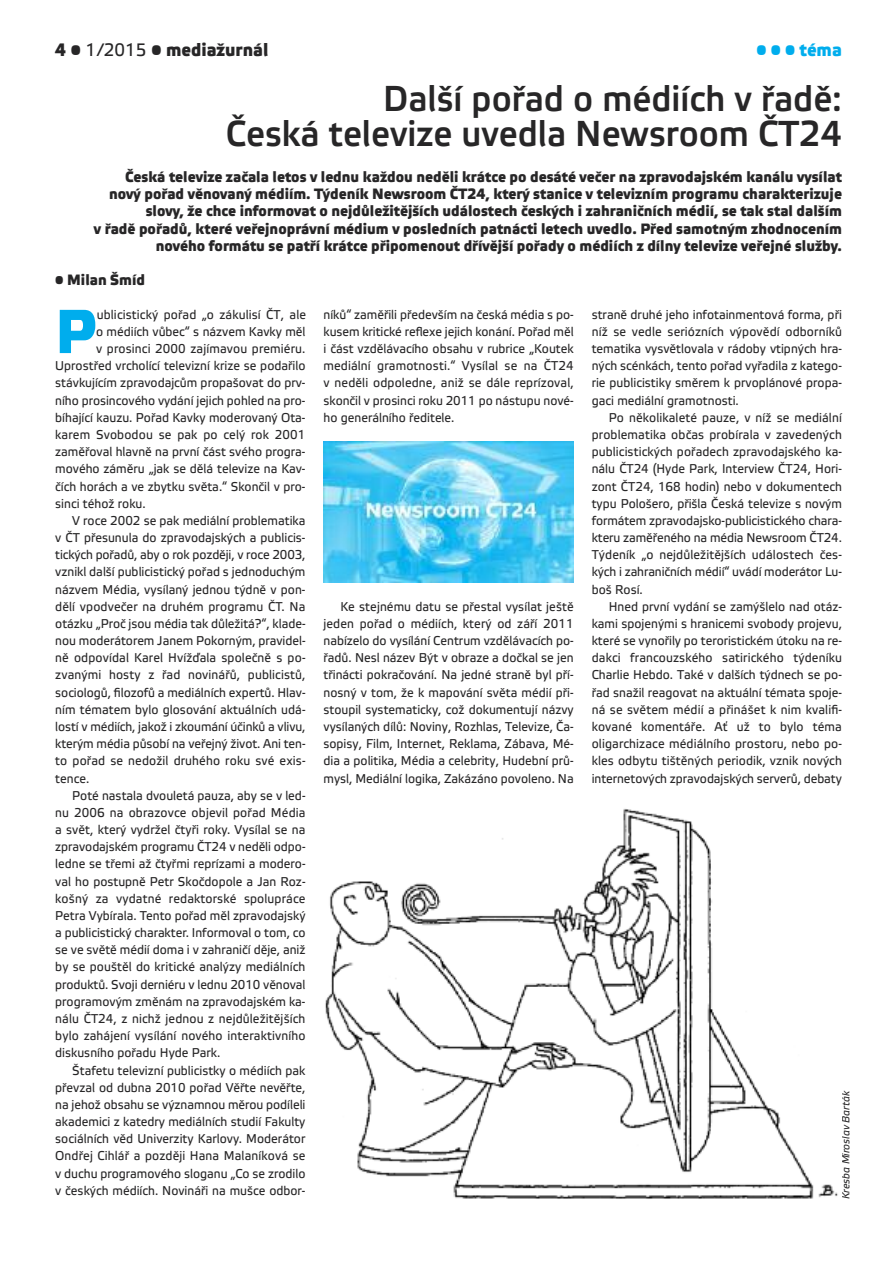
<style>
.page{position:relative;width:893px;height:1263px;background:#fff}
.page>*{position:absolute;margin:0;border:0;box-sizing:border-box;transform-origin:0 0}
.t1{font:500 61.95px "Etelka";color:#00aded;scale:.95 1}
.t2{font:500 36px/34.3px "Etelka";color:#272627;text-align:right;scale:.95 1}
.t3{font:500 18px "Etelka";color:#272627;scale:.95 1}
.t4{font:500 18px "Etelka";color:#00aded;scale:.95 1}
.t5{font:500 15px/17.1px "Etelka";color:#272627;text-align:right;scale:.95 1}
.t6{font:12.75px/17.2px "Etelka Text";color:#272627;text-align:justify;scale:.95 1}
.t7{font:italic 10.5px "Etelka Text";color:#272627;scale:.95 1}
.s1{font-family:"Etelka Text";font-weight:400}
</style>
<div class="page">
<img style="left:324px;top:442px;width:249px;height:140px">
<img style="left:325px;top:809px;width:513px;height:390px">
<h3 class="t3" style="left:55px;top:43px;width:226px">4 • <span class="s1">1/2015</span> • mediažurnál</h3>
<h3 class="t4" style="left:756px;top:43px;width:91px">• • • téma</h3>
<h2 class="t2" style="left:226px;top:85px;width:650px">Další pořad o médiích v řadě:<br>Česká televize uvedla Newsroom ČT24</h2>
<p class="t5" style="left:94px;top:170px;width:789px">Česká televize začala letos v lednu každou neděli krátce po desáté večer na zpravodajském kanálu vysílat nový pořad věnovaný médiím. Týdeník Newsroom ČT24, který stanice v televizním programu charakterizuje slovy, že chce informovat o nejdůležitějších událostech českých i zahraničních médií, se tak stal dalším<br>v řadě pořadů, které veřejnoprávní médium v posledních patnácti letech uvedlo. Před samotným zhodnocením nového formátu se patří krátce připomenout dřívější pořady o médiích z dílny televize veřejné služby.</p>
<p class="t5" style="left:55px;top:273px;width:96px">• Milan Šmíd</p>
<h1 class="t1" style="left:55px;top:310px;width:45px">P</h1>
<p class="t6" style="left:97px;top:307px;width:222px">ublicistický pořad „o zákulisí ČT, ale</p>
<p class="t6" style="left:323px;top:307px;width:265px">níků“ zaměřili především na česká média s po&shy;kusem kritické reflexe jejich konání. Pořad měl i část vzdělávacího obsahu v rubrice „Koutek mediální gramotnosti.“ Vysílal se na ČT24 v neděli odpoledne, aniž se dále reprízoval, skončil v prosinci roku 2011 po nástupu nové&shy;ho generálního ředitele.</p>
<p class="t6" style="left:592px;top:307px;width:265px">straně druhé jeho infotainmentová forma, při níž se vedle seriózních výpovědí odborníků tematika vysvětlovala v rádoby vtipných hra&shy;ných scénkách, tento pořad vyřadila z katego&shy;rie publicistiky směrem k prvoplánové propa&shy;gaci mediální gramotnosti.</p>
<p class="t6" style="left:592px;top:410px;width:265px;text-indent:17px">Po několikaleté pauze, v níž se mediální problematika občas probírala v zavedených publicistických pořadech zpravodajského ka&shy;nálu ČT24 (Hyde Park, Interview ČT24, Hori&shy;zont ČT24, 168 hodin) nebo v dokumentech typu Pološero, přišla Česká televize s novým formátem zpravodajsko-publicistického chara&shy;kteru zaměřeného na média Newsroom ČT24.<br>Týdeník „o nejdůležitějších událostech čes&shy;kých i zahraničních médií“ uvádí moderátor Lu&shy;boš Rosí.</p>
<p class="t6" style="left:592px;top:599px;width:265px;text-indent:17px">Hned první vydání se zamýšlelo nad otáz&shy;kami spojenými s hranicemi svobody projevu, které se vynořily po teroristickém útoku na re&shy;dakci francouzského satirického týdeníku Charlie Hebdo. Také v dalších týdnech se po&shy;řad snažil reagovat na aktuální témata spoje&shy;ná se světem médií a přinášet k nim kvalifi&shy;kované komentáře. Ať už to bylo téma oligarchizace médiálního prostoru, nebo po&shy;kles odbytu tištěných periodik, vznik nových internetových zpravodajských serverů, debaty</p>
<p class="t6" style="left:96px;top:324px;width:222px">o médiích vůbec“ s názvem Kavky měl</p>
<p class="t6" style="left:96px;top:341px;width:222px">v prosinci 2000 zajímavou premiéru.</p>
<p class="t6" style="left:55px;top:358px;width:265px">Uprostřed vrcholící televizní krize se podařilo</p>
<p class="t6" style="left:55px;top:376px;width:265px">stávkujícím zpravodajcům propašovat do prv-</p>
<p class="t6" style="left:55px;top:393px;width:265px">ního prosincového vydání jejich pohled na pro-</p>
<p class="t6" style="left:55px;top:410px;width:265px">bíhající kauzu. Pořad Kavky moderovaný Ota-</p>
<p class="t6" style="left:55px;top:427px;width:265px">karem Svobodou se pak po celý rok 2001</p>
<p class="t6" style="left:55px;top:444px;width:265px">zaměřoval hlavně na první část svého progra-</p>
<p class="t6" style="left:55px;top:461px;width:265px">mového záměru „jak se dělá televize na Kav-</p>
<p class="t6" style="left:55px;top:479px;width:265px">čích horách a ve zbytku světa.“ Skončil v pro-</p>
<p class="t6" style="left:55px;top:496px;width:97px">sinci téhož roku.</p>
<p class="t6" style="left:72px;top:513px;width:247px">V roce 2002 se pak mediální problematika</p>
<p class="t6" style="left:55px;top:530px;width:265px">v ČT přesunula do zpravodajských a publicis-</p>
<p class="t6" style="left:55px;top:547px;width:265px">tických pořadů, aby o rok později, v roce 2003,</p>
<p class="t6" style="left:55px;top:564px;width:265px">vznikl další publicistický pořad s jednoduchým</p>
<p class="t6" style="left:55px;top:582px;width:265px">názvem Média, vysílaný jednou týdně v pon-</p>
<p class="t6" style="left:55px;top:599px;width:265px">dělí vpodvečer na druhém programu ČT. Na</p>
<p class="t6" style="left:55px;top:616px;width:265px">otázku „Proč jsou média tak důležitá?“, klade-</p>
<p class="t6" style="left:55px;top:633px;width:265px">nou moderátorem Janem Pokorným, pravidel-</p>
<p class="t6" style="left:55px;top:650px;width:265px">ně odpovídal Karel Hvížďala společně s po-</p>
<p class="t6" style="left:55px;top:668px;width:265px">zvanými hosty z řad novinářů, publicistů,</p>
<p class="t6" style="left:55px;top:685px;width:265px">sociologů, filozofů a mediálních expertů. Hlav-</p>
<p class="t6" style="left:55px;top:702px;width:265px">ním tématem bylo glosování aktuálních udá-</p>
<p class="t6" style="left:55px;top:719px;width:265px">lostí v médiích, jakož i zkoumání účinků a vlivu,</p>
<p class="t6" style="left:55px;top:736px;width:265px">kterým média působí na veřejný život. Ani ten-</p>
<p class="t6" style="left:55px;top:753px;width:265px">to pořad se nedožil druhého roku své exis-</p>
<p class="t6" style="left:55px;top:771px;width:37px">tence.</p>
<p class="t6" style="left:72px;top:788px;width:247px">Poté nastala dvouletá pauza, aby se v led-</p>
<p class="t6" style="left:55px;top:805px;width:265px">nu 2006 na obrazovce objevil pořad Média</p>
<p class="t6" style="left:55px;top:822px;width:265px">a svět, který vydržel čtyři roky. Vysílal se na</p>
<p class="t6" style="left:55px;top:839px;width:265px">zpravodajském programu ČT24 v neděli odpo-</p>
<p class="t6" style="left:55px;top:856px;width:265px">ledne se třemi až čtyřmi reprízami a modero-</p>
<p class="t6" style="left:55px;top:874px;width:265px">val ho postupně Petr Skočdopole a Jan Roz-</p>
<p class="t6" style="left:55px;top:891px;width:265px">košný za vydatné redaktorské spolupráce</p>
<p class="t6" style="left:55px;top:908px;width:265px">Petra Vybírala. Tento pořad měl zpravodajský</p>
<p class="t6" style="left:55px;top:925px;width:265px">a publicistický charakter. Informoval o tom, co</p>
<p class="t6" style="left:55px;top:942px;width:265px">se ve světě médií doma i v zahraničí děje, aniž</p>
<p class="t6" style="left:55px;top:959px;width:265px">by se pouštěl do kritické analýzy mediálních</p>
<p class="t6" style="left:55px;top:977px;width:265px">produktů. Svoji derniéru v lednu 2010 věnoval</p>
<p class="t6" style="left:55px;top:994px;width:265px">programovým změnám na zpravodajském ka-</p>
<p class="t6" style="left:55px;top:1011px;width:265px">nálu ČT24, z nichž jednou z nejdůležitějších</p>
<p class="t6" style="left:55px;top:1028px;width:265px">bylo zahájení vysílání nového interaktivního</p>
<p class="t6" style="left:55px;top:1045px;width:175px">diskusního pořadu Hyde Park.</p>
<p class="t6" style="left:72px;top:1063px;width:247px">Štafetu televizní publicistky o médiích pak</p>
<p class="t6" style="left:55px;top:1080px;width:265px">převzal od dubna 2010 pořad Věřte nevěřte,</p>
<p class="t6" style="left:55px;top:1097px;width:265px">na jehož obsahu se významnou měrou podíleli</p>
<p class="t6" style="left:55px;top:1114px;width:265px">akademici z katedry mediálních studií Fakulty</p>
<p class="t6" style="left:55px;top:1131px;width:265px">sociálních věd Univerzity Karlovy. Moderátor</p>
<p class="t6" style="left:55px;top:1148px;width:265px">Ondřej Cihlář a později Hana Malaníková se</p>
<p class="t6" style="left:55px;top:1166px;width:265px">v duchu programového sloganu „Co se zrodilo</p>
<p class="t6" style="left:55px;top:1183px;width:265px">v českých médiích. Novináři na mušce odbor-</p>
<p class="t6" style="left:323px;top:599px;width:265px;text-indent:17px">Ke stejnému datu se přestal vysílat ještě jeden pořad o médiích, který od září 2011 nabízelo do vysílání Centrum vzdělávacích po&shy;řadů. Nesl název Být v obraze a dočkal se jen třinácti pokračování. Na jedné straně byl pří&shy;nosný v tom, že k mapování světa médií při&shy;stoupil systematicky, což dokumentují názvy vysílaných dílů: Noviny, Rozhlas, Televize, Ča&shy;sopisy, Film, Internet, Reklama, Zábava, Mé&shy;dia a politika, Média a celebrity, Hudební prů&shy;mysl, Mediální logika, Zakázáno povoleno. Na</p>
<p class="t7" style="left:842px;top:1199px;width:115px;rotate:-90deg">Kresba Miroslav Barták</p>
</div>
